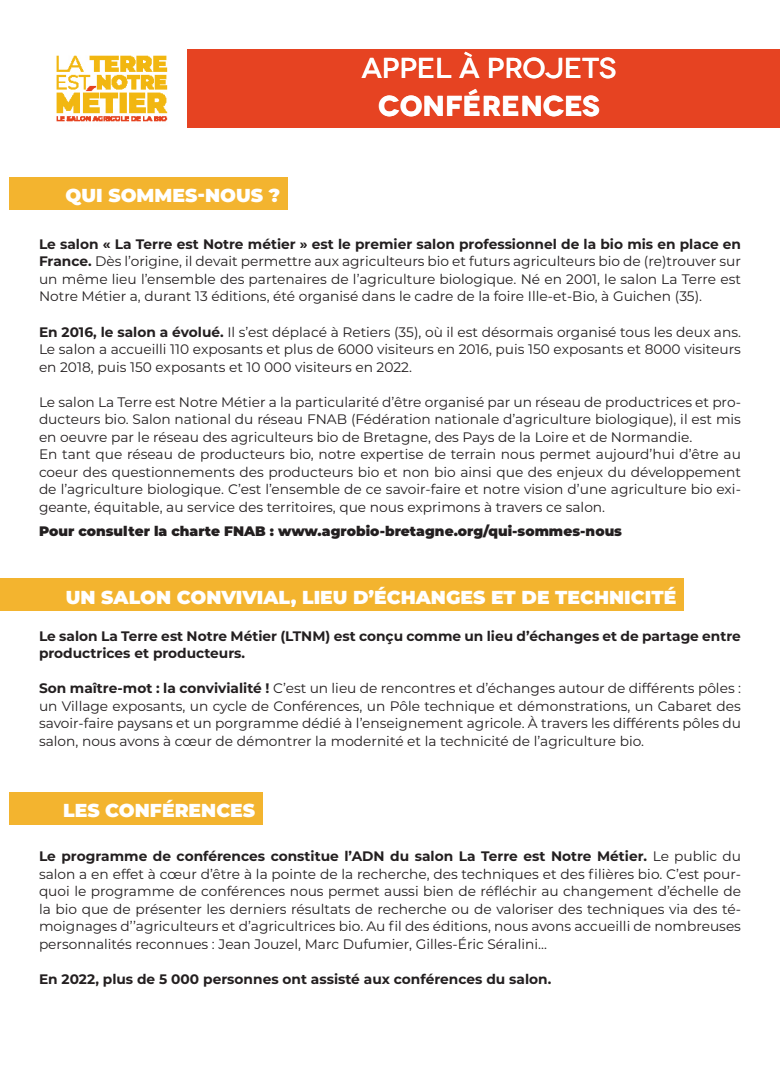
<style>
.page{position:relative;width:780px;height:1088px;background:#fff}
.page>*{position:absolute;margin:0;border:0;box-sizing:border-box;transform-origin:0 0}
.t1{font:500 28.75px "Novecentowide";letter-spacing:-.01em;color:#fff}
.t2{font:700 28.75px "Novecentowide";color:#fff}
.t3{font:900 18.75px "Montserrat";color:#fff}
.t4{font:13.75px/17.5px "Montserrat";color:#231f20;text-align:justify}
.t5{font:700 13.75px/17.5px "Montserrat";color:#231f20}
.t6{font:900 13.75px "Montserrat";color:#231f20}
.s1{font-weight:700}
</style>
<div class="page">
<img style="left:56px;top:55px;width:112px;height:67px">
<div style="left:9px;top:177px;width:278px;height:32px;background:#f3b42f"></div>
<div style="left:0;top:578px;width:683px;height:33px;background:#f3b42f"></div>
<div style="left:9px;top:792px;width:253px;height:32px;background:#f3b42f"></div>
<div style="left:188px;top:49px;width:592px;height:79px;background:#e64322"></div>
<p class="t3" style="left:66px;top:182px;width:216px">QUI SOMMES-NOUS ?</p>
<p class="t1" style="left:361px;top:51px;width:256px">APPEL À PROJETS</p>
<p class="t2" style="left:378px;top:87px;width:223px">CONFÉRENCES</p>
<p class="t4" style="left:39px;top:235px;width:703px"><span class="s1">Le salon « La Terre est Notre métier » est le premier salon professionnel de la bio mis en place en France.</span> Dès l’origine, il devait permettre aux agriculteurs bio et futurs agriculteurs bio de (re)trouver sur un même lieu l’ensemble des partenaires de l’agriculture biologique. Né en 2001, le salon La Terre est Notre Métier a, durant 13 éditions, été organisé dans le cadre de la foire Ille-et-Bio, à Guichen (35).</p>
<p class="t4" style="left:39px;top:322px;width:703px"><span class="s1">En 2016, le salon a évolué.</span> Il s’est déplacé à Retiers (35), où il est désormais organisé tous les deux ans.<br>Le salon a accueilli 110 exposants et plus de 6000 visiteurs en 2016, puis 150 exposants et 8000 visiteurs en 2018, puis 150 exposants et 10 000 visiteurs en 2022.</p>
<p class="t4" style="left:39px;top:392px;width:703px">Le salon La Terre est Notre Métier a la particularité d’être organisé par un réseau de productrices et pro&shy;ducteurs bio. Salon national du réseau FNAB (Fédération nationale d’agriculture biologique), il est mis en oeuvre par le réseau des agriculteurs bio de Bretagne, des Pays de la Loire et de Normandie.</p>
<p class="t4" style="left:39px;top:445px;width:703px">En tant que réseau de producteurs bio, notre expertise de terrain nous permet aujourd’hui d’être au coeur des questionnements des producteurs bio et non bio ainsi que des enjeux du développement de l’agriculture biologique. C’est l’ensemble de ce savoir-faire et notre vision d’une agriculture bio exi&shy;geante, équitable, au service des territoires, que nous exprimons à travers ce salon.</p>
<p class="t6" style="left:39px;top:521px;width:584px">Pour consulter la charte FNAB : www.agrobio-bretagne.org/qui-sommes-nous</p>
<p class="t3" style="left:66px;top:583px;width:612px">UN SALON CONVIVIAL, LIEU D’ÉCHANGES ET DE TECHNICITÉ</p>
<p class="t5" style="left:39px;top:626px;width:703px">Le salon La Terre est Notre Métier (LTNM) est conçu comme un lieu d’échanges et de partage entre productrices et producteurs.</p>
<p class="t4" style="left:39px;top:679px;width:703px"><span class="s1">Son maître-mot : la convivialité !</span> C’est un lieu de rencontres et d’échanges autour de différents pôles : un Village exposants, un cycle de Conférences, un Pôle technique et démonstrations, un Cabaret des savoir-faire paysans et un porgramme dédié à l’enseignement agricole. À travers les différents pôles du salon, nous avons à cœur de démontrer la modernité et la technicité de l’agriculture bio.</p>
<p class="t3" style="left:63px;top:796px;width:194px">LES CONFÉRENCES</p>
<p class="t4" style="left:39px;top:847px;width:703px"><span class="s1">Le programme de conférences constitue l’ADN du salon La Terre est Notre Métier.</span> Le public du salon a en effet à cœur d’être à la pointe de la recherche, des techniques et des filières bio. C’est pour&shy;quoi le programme de conférences nous permet aussi bien de réfléchir au changement d’échelle de la bio que de présenter les derniers résultats de recherche ou de valoriser des techniques via des té&shy;moignages d’’agriculteurs et d’agricultrices bio. Au fil des éditions, nous avons accueilli de nombreuses personnalités reconnues : Jean Jouzel, Marc Dufumier, Gilles-Éric Séralini…</p>
<p class="t5" style="left:39px;top:969px;width:513px">En 2022, plus de 5 000 personnes ont assisté aux conférences du salon.</p>
</div>
